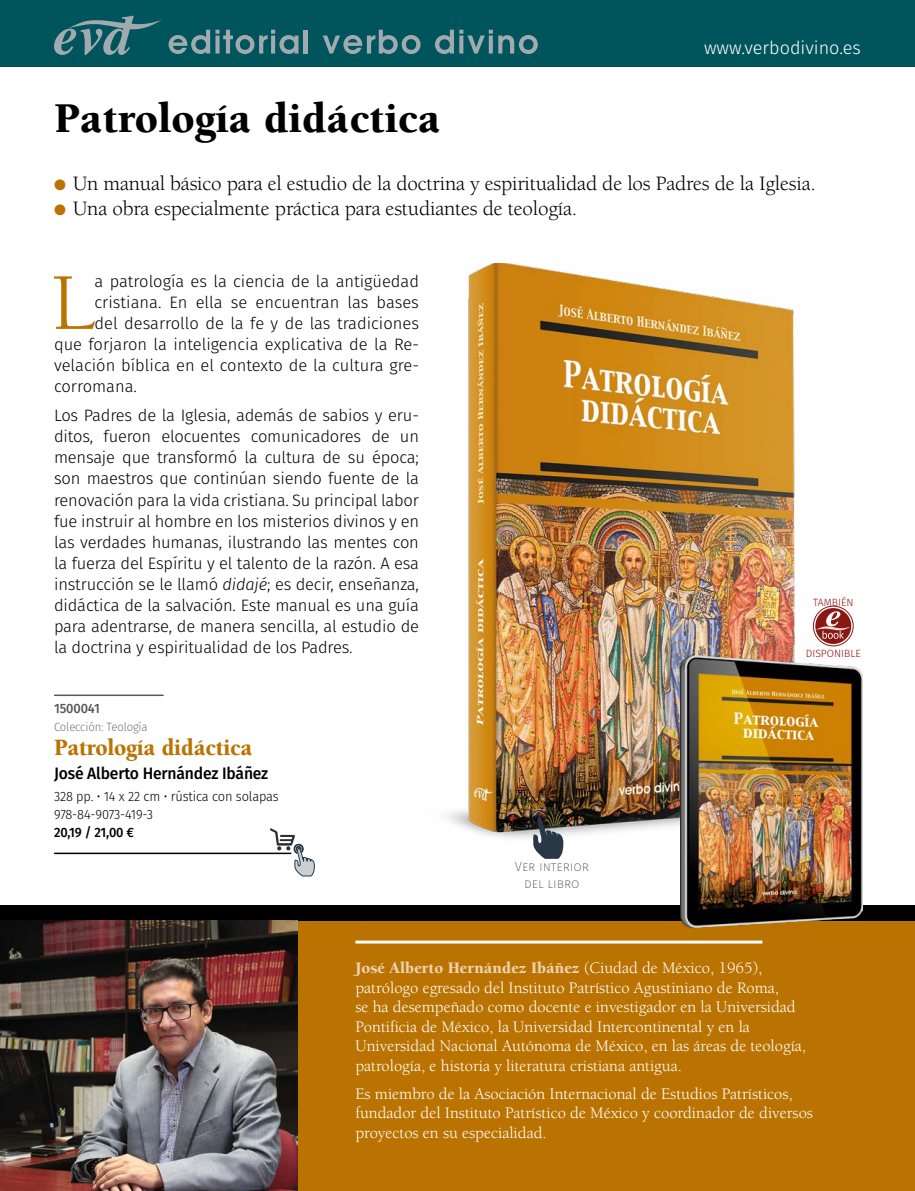
<style>
.page{position:relative;width:915px;height:1191px;background:#fff}
.page>*{position:absolute;margin:0;border:0;box-sizing:border-box;transform-origin:0 0}
.t1{font:82.65px "Berkeley";color:#ba7300}
.t2{font:900 43.5px "Berkeley";color:#000}
.t3{font:900 24px "Berkeley";letter-spacing:-.01em;color:#ba7300;scale:.95 1}
.t4{font:21px "Berkeley";letter-spacing:-.01em;color:#000}
.t5{font:300 18px "Fira Sans";color:#fff}
.t6{font:300 16.5px/21px "Fira Sans";color:#000;text-align:justify}
.t7{font:16.5px/19.5px "Berkeley";color:#fff}
.t8{font:500 16.5px "Fira Sans";letter-spacing:-.01em;color:#000;scale:.95 1}
.t9{font:300 13.5px/18px "Fira Sans";letter-spacing:-.01em;color:#000;scale:.95 1}
.t10{font:200 13.5px/16.5px "Fira Sans";color:#293847;text-align:center}
.t11{font:500 13.5px "Fira Sans";letter-spacing:-.01em;color:#000;scale:.95 1}
.t12{font:500 13.5px "Fira Sans";letter-spacing:-.01em;color:#575756;scale:.95 1}
.t13{font:200 12px "Fira Sans";letter-spacing:-.01em;color:#575756;scale:.95 1}
.t14{font:300 10.5px "Fira Sans";color:#891812}
.s1{color:#ba7300}
.s2{font-style:italic}
.s3{font-weight:900;color:#edd2b1}
</style>
<div class="page">
<div style="left:0;top:0;width:914px;height:67px;background:#00555d"></div>
<svg style="left:168px;top:30px;width:130px;height:24px"></svg>
<hr style="left:304px;top:30px;width:4px;height:24px;background:#a1aaaf">
<svg style="left:322px;top:30px;width:98px;height:24px"></svg>
<svg style="left:435px;top:30px;width:57px;height:24px"></svg>
<svg style="left:488px;top:36px;width:4px;height:18px"></svg>
<svg style="left:498px;top:35px;width:39px;height:19px"></svg>
<svg style="left:54px;top:16px;width:107px;height:39px"></svg>
<div style="left:2px;top:920px;width:912px;height:271px;background:#ba7300"></div>
<hr style="left:54px;top:694px;width:110px;height:2px;background:#575756">
<hr style="left:54px;top:852px;width:237px;height:2px;background:#000">
<hr style="left:355px;top:940px;width:407px;height:3px;background:#fff">
<div style="left:0;top:904px;width:914px;height:16px;background:#000"></div>
<img style="left:0;top:920px;width:297px;height:271px">
<img style="left:446px;top:263px;width:402px;height:576px">
<svg style="left:815px;top:608px;width:36px;height:36px"></svg>
<div style="left:812px;top:606px;width:41px;height:40px;border:1px solid #891812;border-radius:50%"></div>
<svg style="left:815px;top:611px;width:35px;height:27px"></svg>
<img style="left:679px;top:655px;width:183px;height:273px">
<svg style="left:531px;top:810px;width:33px;height:49px;background:#53585a"></svg>
<svg style="left:269px;top:828px;width:46px;height:48px"></svg>
<p class="t5" style="left:703px;top:35px;width:158px">www.verbodivino.es</p>
<h2 class="t2" style="left:54px;top:95px;width:388px">Patrología didáctica</h2>
<p class="t4" style="left:54px;top:172px;width:763px"><span class="s1">●</span> Un manual básico para el estudio de la doctrina y espiritualidad de los Padres de la Iglesia.</p>
<p class="t4" style="left:54px;top:197px;width:524px"><span class="s1">●</span> Una obra especialmente práctica para estudiantes de teología.</p>
<h1 class="t1" style="left:52px;top:259px;width:44px">L</h1>
<p class="t6" style="left:94px;top:270px;width:326px">a patrología es la ciencia de la antigüedad</p>
<p class="t6" style="left:94px;top:291px;width:326px">cristiana. En ella se encuentran las bases</p>
<p class="t6" style="left:94px;top:312px;width:326px">del desarrollo de la fe y de las tradiciones</p>
<p class="t6" style="left:54px;top:333px;width:366px">que forjaron la inteligencia explicativa de la Re-</p>
<p class="t6" style="left:54px;top:354px;width:366px">velación bíblica en el contexto de la cultura gre-</p>
<p class="t6" style="left:54px;top:375px;width:84px">corromana.</p>
<p class="t6" style="left:54px;top:405px;width:366px">Los Padres de la Iglesia, además de sabios y eru&shy;ditos, fueron elocuentes comunicadores de un mensaje que transformó la cultura de su época; son maestros que continúan siendo fuente de la renovación para la vida cristiana. Su principal labor fue instruir al hombre en los misterios divinos y en las verdades humanas, ilustrando las mentes con la fuerza del Espíritu y el talento de la razón. A esa instrucción se le llamó <span class="s2">didajé</span>; es decir, enseñanza, didáctica de la salvación. Este manual es una guía para adentrarse, de manera sencilla, al estudio de la doctrina y espiritualidad de los Padres.</p>
<p class="t12" style="left:54px;top:697px;width:50px">1500041</p>
<p class="t13" style="left:54px;top:718px;width:100px">Colección: Teología</p>
<h3 class="t3" style="left:54px;top:735px;width:210px">Patrología didáctica</h3>
<p class="t8" style="left:54px;top:760px;width:227px">José Alberto Hernández Ibáñez</p>
<p class="t9" style="left:54px;top:787px;width:238px">328 pp. • 14 x 22 cm • rústica con solapas<br>978-84-9073-419-3</p>
<p class="t11" style="left:54px;top:821px;width:86px">20,19 / 21,00 €</p>
<p class="t10" style="left:514px;top:858px;width:75px">Ver interior del libro</p>
<p class="t14" style="left:812px;top:594px;width:42px">TAMBIÉN</p>
<p class="t14" style="left:805px;top:646px;width:56px">DISPONIBLE</p>
<p class="t7" style="left:355px;top:958px;width:452px"><span class="s3">José Alberto Hernández Ibáñez</span> (Ciudad de México, 1965), patrólogo egresado del Instituto Patrístico Agustiniano de Roma,<br>se ha desempeñado como docente e investigador en la Universidad Pontificia de México, la Universidad Intercontinental y en la Universidad Nacional Autónoma de México, en las áreas de teología, patrología, e historia y literatura cristiana antigua.</p>
<p class="t7" style="left:355px;top:1084px;width:459px">Es miembro de la Asociación Internacional de Estudios Patrísticos, fundador del Instituto Patrístico de México y coordinador de diversos proyectos en su especialidad.</p>
</div>
